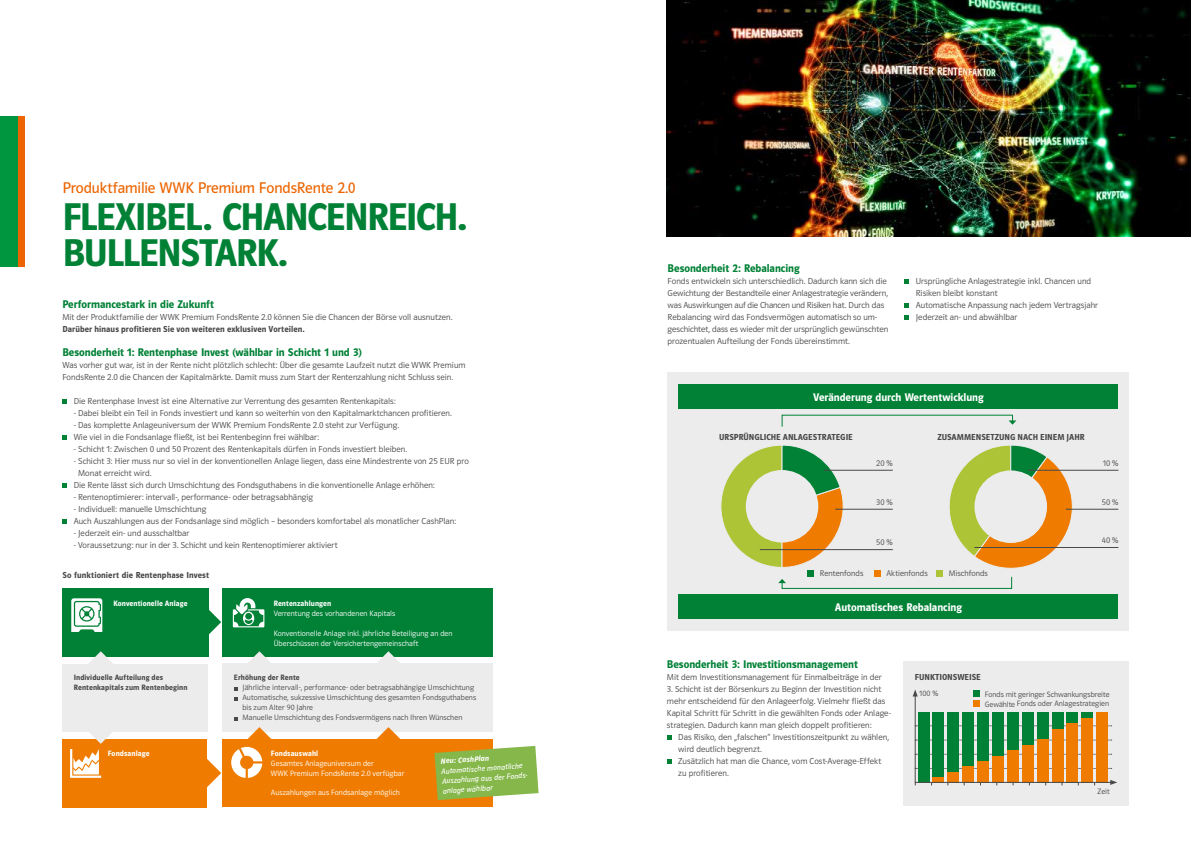
<style>
.page{position:relative;width:1191px;height:842px;background:#fff}
.page>*{position:absolute;margin:0;border:0;box-sizing:border-box;transform-origin:0 0}
.t1{font:600 40px/36px "WWK Polo 66";letter-spacing:-.03em;color:#008136}
.t2{font:16px "WWK Polo 66 Buch";letter-spacing:-.005em;color:#ec6502}
.t3{font:600 11.5px "WWK Polo 66";letter-spacing:-.005em;color:#008136}
.t4{font:600 11.5px "WWK Polo 66";letter-spacing:-.005em;color:#fff}
.t5{font:9px/12px "WWK Polo 66 Leicht";letter-spacing:.005em;color:#494948}
.t6{font:600 9px "WWK Polo 66";letter-spacing:.005em;color:#494948}
.t7{font:8.5px "WWK Polo 66 Leicht";letter-spacing:.01em;color:#494948}
.t8{font:8px/10px "WWK Polo 66 Leicht";letter-spacing:.01em;color:#494948}
.t9{font:8px/10px "WWK Polo 66 Leicht";letter-spacing:.01em;color:#fff}
.t10{font:600 8px/10px "WWK Polo 66";letter-spacing:.01em;color:#494948}
.t11{font:600 8px "WWK Polo 66";letter-spacing:.01em;color:#fff}
.t12{font:8px/10px "WWK Polo 66 Buch Kursiv";color:#fff}
.t13{font:italic 600 8px "WWK Polo 66";color:#fff}
</style>
<div class="page">
<svg style="left:62px;top:399px;width:5px;height:5px"></svg>
<svg style="left:62px;top:435px;width:5px;height:5px"></svg>
<svg style="left:62px;top:483px;width:5px;height:5px"></svg>
<svg style="left:62px;top:519px;width:5px;height:5px"></svg>
<div style="left:667px;top:373px;width:462px;height:258px;background:#ececed"></div>
<svg style="left:781px;top:414px;width:235px;height:13px"></svg>
<hr style="left:1028px;top:470px;width:90px;height:1px;background:#494948">
<hr style="left:975px;top:547px;width:143px;height:1px;background:#494948">
<hr style="left:1066px;top:509px;width:52px;height:1px;background:#494948">
<div style="left:679px;top:385px;width:439px;height:24px;background:#008136"></div>
<div style="left:679px;top:595px;width:439px;height:24px;background:#008136"></div>
<svg style="left:721px;top:445px;width:359px;height:144px"></svg>
<div style="left:0;top:116px;width:18px;height:150px;background:#00963f"></div>
<div style="left:18px;top:116px;width:6px;height:150px;background:#ec6502"></div>
<svg style="left:209px;top:610px;width:12px;height:24px"></svg>
<div style="left:62px;top:589px;width:147px;height:68px;background:#008136"></div>
<div style="left:62px;top:739px;width:145px;height:68px;background:#ef7c00"></div>
<div style="left:223px;top:589px;width:270px;height:68px;background:#008136"></div>
<svg style="left:89px;top:651px;width:24px;height:13px"></svg>
<svg style="left:248px;top:651px;width:23px;height:12px"></svg>
<svg style="left:377px;top:651px;width:23px;height:12px"></svg>
<div style="left:62px;top:664px;width:146px;height:68px;background:#ececed"></div>
<svg style="left:207px;top:759px;width:14px;height:28px"></svg>
<svg style="left:70px;top:732px;width:42px;height:46px"></svg>
<svg style="left:233px;top:598px;width:31px;height:29px"></svg>
<svg style="left:71px;top:598px;width:31px;height:34px"></svg>
<svg style="left:904px;top:279px;width:5px;height:5px"></svg>
<svg style="left:904px;top:303px;width:5px;height:5px"></svg>
<svg style="left:904px;top:315px;width:5px;height:5px"></svg>
<svg style="left:667px;top:735px;width:4px;height:5px"></svg>
<svg style="left:667px;top:759px;width:4px;height:5px"></svg>
<div style="left:903px;top:661px;width:225px;height:145px;background:#ececed"></div>
<svg style="left:912px;top:689px;width:205px;height:96px"></svg>
<img style="left:667px;top:0;width:524px;height:236px">
<div style="left:223px;top:663px;width:270px;height:69px;background:#ececed"></div>
<svg style="left:376px;top:727px;width:25px;height:12px"></svg>
<div style="left:223px;top:739px;width:270px;height:67px;background:#ef7c00"></div>
<svg style="left:231px;top:727px;width:41px;height:51px"></svg>
<svg style="left:434px;top:746px;width:104px;height:54px"></svg>
<h2 class="t2" style="left:62px;top:179px;width:295px">Produktfamilie WWK Premium FondsRente 2.0</h2>
<h1 class="t1" style="left:62px;top:199px;width:406px">FLEXIBEL. CHANCENREICH.<br>BULLENSTARK.</h1>
<p class="t3" style="left:62px;top:298px;width:153px">Performancestark in die Zukunft</p>
<p class="t5" style="left:62px;top:311px;width:392px">Mit der Produktfamilie der WWK Premium FondsRente 2.0 können Sie die Chancen der Börse voll ausnutzen.</p>
<p class="t6" style="left:62px;top:324px;width:244px">Darüber hinaus profitieren Sie von weiteren exklusiven Vorteilen.</p>
<p class="t3" style="left:62px;top:346px;width:301px">Besonderheit 1: Rentenphase Invest (wählbar in Schicht 1 und 3)</p>
<p class="t5" style="left:62px;top:359px;width:405px">Was vorher gut war, ist in der Rente nicht plötzlich schlecht: Über die gesamte Laufzeit nutzt die WWK Premium<br>FondsRente 2.0 die Chancen der Kapitalmärkte. Damit muss zum Start der Rentenzahlung nicht Schluss sein.</p>
<p class="t5" style="left:74px;top:395px;width:324px">Die Rentenphase Invest ist eine Alternative zur Verrentung des gesamten Rentenkapitals:</p>
<p class="t5" style="left:74px;top:407px;width:379px">- Dabei bleibt ein Teil in Fonds investiert und kann so weiterhin von den Kapitalmarktchancen profitieren.</p>
<p class="t5" style="left:74px;top:419px;width:327px">- Das komplette Anlageuniversum der WWK Premium FondsRente 2.0 steht zur Verfügung.<br>Wie viel in die Fondsanlage fließt, ist bei Rentenbeginn frei wählbar:</p>
<p class="t5" style="left:74px;top:443px;width:335px">- Schicht 1: Zwischen 0 und 50 Prozent des Rentenkapitals dürfen in Fonds investiert bleiben.</p>
<p class="t5" style="left:74px;top:455px;width:396px">- Schicht 3: Hier muss nur so viel in der konventionellen Anlage liegen, dass eine Mindestrente von 25 EUR pro</p>
<p class="t5" style="left:78px;top:467px;width:75px">Monat erreicht wird.</p>
<p class="t5" style="left:74px;top:479px;width:363px">Die Rente lässt sich durch Umschichtung des Fondsguthabens in die konventionelle Anlage erhöhen:</p>
<p class="t5" style="left:74px;top:491px;width:241px">- Rentenoptimierer: intervall-, performance- oder betragsabhängig</p>
<p class="t5" style="left:74px;top:503px;width:384px">- Individuell: manuelle Umschichtung<br>Auch Auszahlungen aus der Fondsanlage sind möglich – besonders komfortabel als monatlicher CashPlan:</p>
<p class="t5" style="left:74px;top:527px;width:117px">- Jederzeit ein- und ausschaltbar</p>
<p class="t5" style="left:74px;top:539px;width:265px">- Voraussetzung: nur in der 3. Schicht und kein Rentenoptimierer aktiviert</p>
<p class="t6" style="left:62px;top:570px;width:148px">So funktioniert die Rentenphase Invest</p>
<p class="t11" style="left:113px;top:598px;width:76px">Konventionelle Anlage</p>
<p class="t10" style="left:74px;top:673px;width:115px">Individuelle Aufteilung des<br>Rentenkapitals zum Rentenbeginn</p>
<p class="t11" style="left:108px;top:749px;width:43px">Fondsanlage</p>
<p class="t11" style="left:274px;top:598px;width:59px">Rentenzahlungen</p>
<p class="t9" style="left:274px;top:608px;width:123px">Verrentung des vorhandenen Kapitals</p>
<p class="t9" style="left:274px;top:628px;width:180px">Konventionelle Anlage inkl. jährliche Beteiligung an den<br>Überschüssen der Versichertengemeinschaft</p>
<p class="t10" style="left:234px;top:673px;width:67px">Erhöhung der Rente</p>
<p class="t8" style="left:242px;top:683px;width:235px">Jährliche intervall-, performance- oder betragsabhängige Umschichtung Automatische, sukzessive Umschichtung des gesamten Fondsguthabens bis zum Alter 90 Jahre<br>Manuelle Umschichtung des Fondsvermögens nach Ihren Wünschen</p>
<p class="t11" style="left:271px;top:749px;width:49px">Fondsauswahl</p>
<p class="t9" style="left:271px;top:758px;width:135px">Gesamtes Anlageuniversum der<br>WWK Premium FondsRente 2.0 verfügbar</p>
<p class="t9" style="left:271px;top:787px;width:130px">Auszahlungen aus Fondsanlage möglich</p>
<p class="t13" style="left:440px;top:757px;width:50px;rotate:-4deg">Neu: CashPlan</p>
<p class="t12" style="left:441px;top:766px;width:89px;rotate:-4deg">Automatische monatliche<br>Auszahlung aus der Fonds&shy;anlage wählbar</p>
<p class="t3" style="left:667px;top:262px;width:133px">Besonderheit 2: Rebalancing</p>
<p class="t5" style="left:667px;top:275px;width:222px">Fonds entwickeln sich unterschiedlich. Dadurch kann sich die Gewichtung der Bestandteile einer Anlagestrategie verändern, was Auswirkungen auf die Chancen und Risiken hat. Durch das Rebalancing wird das Fondsvermögen automatisch so um&shy;geschichtet, dass es wieder mit der ursprünglich gewünschten prozentualen Aufteilung der Fonds übereinstimmt.</p>
<p class="t5" style="left:915px;top:275px;width:184px">Ursprüngliche Anlagestrategie inkl. Chancen und Risiken bleibt konstant<br>Automatische Anpassung nach jedem Vertragsjahr Jederzeit an- und abwählbar</p>
<p class="t4" style="left:813px;top:391px;width:172px">Veränderung durch Wertentwicklung</p>
<p class="t6" style="left:719px;top:432px;width:135px">URSPRÜNGLICHE ANLAGESTRATEGIE</p>
<p class="t7" style="left:876px;top:458px;width:18px">20 %</p>
<p class="t7" style="left:876px;top:498px;width:18px">30 %</p>
<p class="t7" style="left:876px;top:538px;width:18px">50 %</p>
<p class="t6" style="left:937px;top:432px;width:149px">ZUSAMMENSETZUNG NACH EINEM JAHR</p>
<p class="t7" style="left:820px;top:569px;width:45px">Rentenfonds</p>
<p class="t7" style="left:886px;top:569px;width:43px">Aktienfonds</p>
<p class="t7" style="left:948px;top:569px;width:41px">Mischfonds</p>
<p class="t4" style="left:835px;top:601px;width:129px">Automatisches Rebalancing</p>
<p class="t7" style="left:1102px;top:458px;width:17px">10 %</p>
<p class="t7" style="left:1101px;top:498px;width:18px">50 %</p>
<p class="t7" style="left:1101px;top:536px;width:18px">40 %</p>
<p class="t3" style="left:667px;top:658px;width:192px">Besonderheit 3: Investitionsmanagement</p>
<p class="t5" style="left:667px;top:671px;width:216px">Mit dem Investitionsmanagement für Einmalbeiträge in der</p>
<p class="t5" style="left:667px;top:683px;width:226px">3. Schicht ist der Börsenkurs zu Beginn der Investition nicht mehr entscheidend für den Anlageerfolg. Vielmehr fließt das Kapital Schritt für Schritt in die gewählten Fonds oder Anlage&shy;strategien. Dadurch kann man gleich doppelt profitieren:</p>
<p class="t5" style="left:678px;top:731px;width:212px">Das Risiko, den „falschen” Investitionszeitpunkt zu wählen, wird deutlich begrenzt.<br>Zusätzlich hat man die Chance, vom Cost-Average-Effekt zu profitieren.</p>
<p class="t6" style="left:914px;top:672px;width:67px">FUNKTIONSWEISE</p>
<p class="t8" style="left:919px;top:689px;width:20px">100 %</p>
<p class="t8" style="left:984px;top:689px;width:126px;line-height:9.5px">Fonds mit geringer Schwankungsbreite<br>Gewählte Fonds oder Anlagestrategien</p>
<p class="t8" style="left:1097px;top:786px;width:14px">Zeit</p>
</div>
